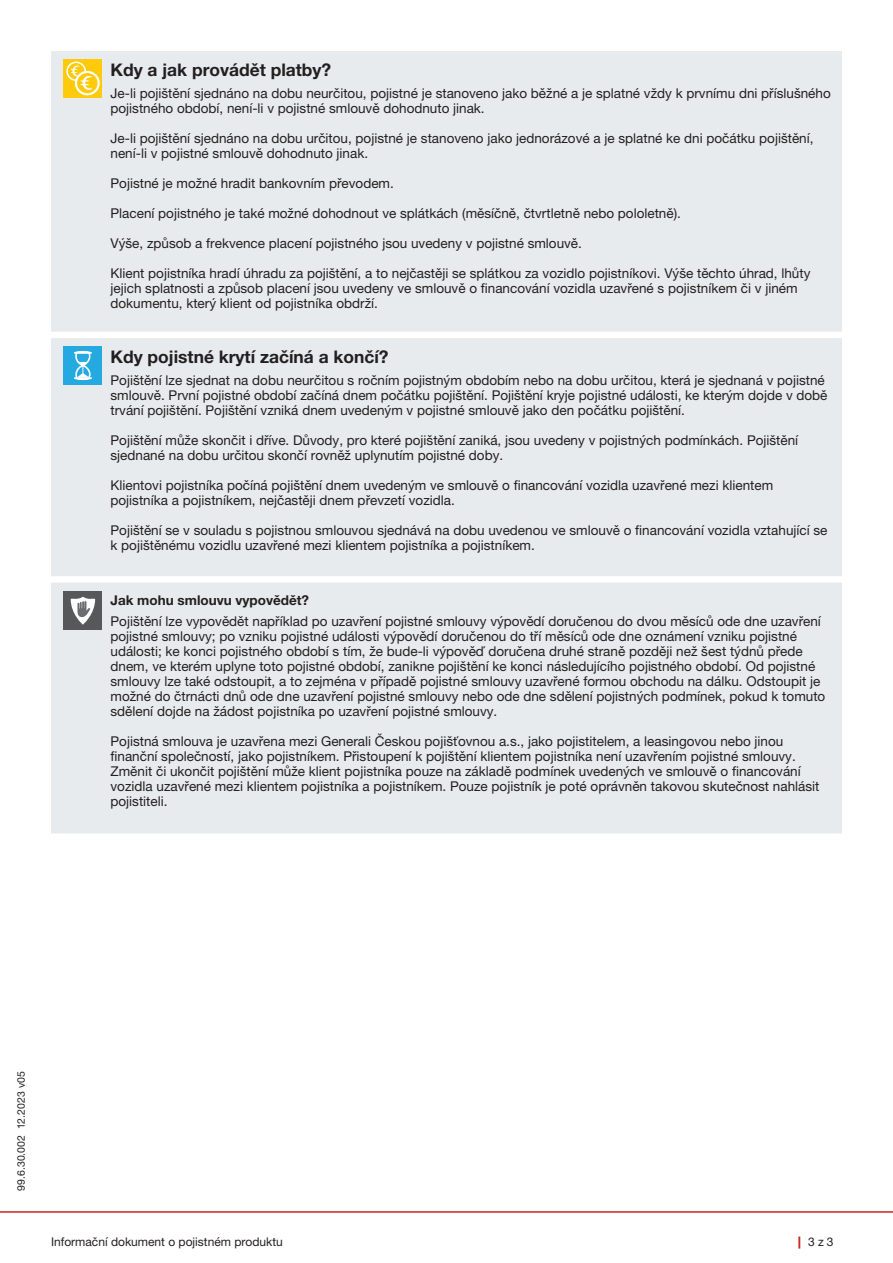
<style>
.page{position:relative;width:893px;height:1263px;background:#fff}
.page>*{position:absolute;margin:0;border:0;box-sizing:border-box;transform-origin:0 0}
.t1{font:700 17.4px "Helvetica Neue LT Pro";color:#231f20}
.t2{font:13.5px/15px "Helvetica Neue LT Pro";color:#231f20}
.t3{font:700 13.5px "Helvetica Neue LT Pro";color:#231f20}
.t4{font:12px "Helvetica Neue LT Pro";color:#231f20}
.t5{font:10.5px "Helvetica Neue LT Pro";color:#231f20}
.s1{font-weight:800;color:#c5221a}
</style>
<div class="page">
<hr style="left:0;top:1211px;width:893px;height:2px;background:#c5221a">
<div style="left:51px;top:51px;width:791px;height:782px;background:#e7ebed"></div>
<div style="left:64px;top:59px;width:38px;height:39px;background:#feca0a"></div>
<div style="left:66px;top:62px;width:20px;height:19px;border:2px solid #fff;border-radius:50%"></div>
<svg style="left:76px;top:72px;width:23px;height:22px"></svg>
<div style="left:75px;top:71px;width:25px;height:24px;border:2px solid #fff;border-radius:50%"></div>
<svg style="left:70px;top:64px;width:23px;height:27px"></svg>
<div style="left:64px;top:346px;width:38px;height:39px;background:#24aae1"></div>
<svg style="left:74px;top:351px;width:18px;height:29px"></svg>
<div style="left:64px;top:591px;width:38px;height:38px;background:#57585a"></div>
<svg style="left:71px;top:597px;width:24px;height:28px"></svg>
<p class="t1" style="left:111px;top:59px;width:222px">Kdy a jak provádět platby?</p>
<p class="t2" style="left:111px;top:85px;width:722px">Je-li pojištění sjednáno na dobu neurčitou, pojistné je stanoveno jako běžné a je splatné vždy k prvnímu dni příslušného pojistného období, není-li v pojistné smlouvě dohodnuto jinak.</p>
<p class="t2" style="left:111px;top:130px;width:704px">Je-li pojištění sjednáno na dobu určitou, pojistné je stanoveno jako jednorázové a je splatné ke dni počátku pojištění, není-li v pojistné smlouvě dohodnuto jinak.</p>
<p class="t2" style="left:111px;top:175px;width:285px">Pojistné je možné hradit bankovním převodem.</p>
<p class="t2" style="left:111px;top:205px;width:572px">Placení pojistného je také možné dohodnout ve splátkách (měsíčně, čtvrtletně nebo pololetně).</p>
<p class="t2" style="left:111px;top:235px;width:473px">Výše, způsob a frekvence placení pojistného jsou uvedeny v pojistné smlouvě.</p>
<p class="t2" style="left:111px;top:265px;width:701px">Klient pojistníka hradí úhradu za pojištění, a to nejčastěji se splátkou za vozidlo pojistníkovi. Výše těchto úhrad, lhůty jejich splatnosti a způsob placení jsou uvedeny ve smlouvě o financování vozidla uzavřené s pojistníkem či v jiném dokumentu, který klient od pojistníka obdrží.</p>
<p class="t1" style="left:111px;top:346px;width:280px">Kdy pojistné krytí začíná a končí?</p>
<p class="t2" style="left:111px;top:372px;width:718px">Pojištění lze sjednat na dobu neurčitou s ročním pojistným obdobím nebo na dobu určitou, která je sjednaná v pojistné smlouvě. První pojistné období začíná dnem počátku pojištění. Pojištění kryje pojistné události, ke kterým dojde v době trvání pojištění. Pojištění vzniká dnem uvedeným v pojistné smlouvě jako den počátku pojištění.</p>
<p class="t2" style="left:111px;top:432px;width:689px">Pojištění může skončit i dříve. Důvody, pro které pojištění zaniká, jsou uvedeny v pojistných podmínkách. Pojištění sjednané na dobu určitou skončí rovněž uplynutím pojistné doby.</p>
<p class="t2" style="left:111px;top:477px;width:664px">Klientovi pojistníka počíná pojištění dnem uvedeným ve smlouvě o financování vozidla uzavřené mezi klientem pojistníka a pojistníkem, nejčastěji dnem převzetí vozidla.</p>
<p class="t2" style="left:111px;top:522px;width:718px">Pojištění se v souladu s pojistnou smlouvou sjednává na dobu uvedenou ve smlouvě o financování vozidla vztahující se k pojištěnému vozidlu uzavřené mezi klientem pojistníka a pojistníkem.</p>
<p class="t3" style="left:111px;top:592px;width:200px">Jak mohu smlouvu vypovědět?</p>
<p class="t2" style="left:111px;top:614px;width:716px">Pojištění lze vypovědět například po uzavření pojistné smlouvy výpovědí doručenou do dvou měsíců ode dne uzavření pojistné smlouvy; po vzniku pojistné události výpovědí doručenou do tří měsíců ode dne oznámení vzniku pojistné události; ke konci pojistného období s tím, že bude-li výpověď doručena druhé straně později než šest týdnů přede dnem, ve kterém uplyne toto pojistné období, zanikne pojištění ke konci následujícího pojistného období. Od pojistné smlouvy lze také odstoupit, a to zejména v případě pojistné smlouvy uzavřené formou obchodu na dálku. Odstoupit je možné do čtrnácti dnů ode dne uzavření pojistné smlouvy nebo ode dne sdělení pojistných podmínek, pokud k tomuto sdělení dojde na žádost pojistníka po uzavření pojistné smlouvy.</p>
<p class="t2" style="left:111px;top:734px;width:710px">Pojistná smlouva je uzavřena mezi Generali Českou pojišťovnou a.s., jako pojistitelem, a leasingovou nebo jinou finanční společností, jako pojistníkem. Přistoupení k pojištění klientem pojistníka není uzavřením pojistné smlouvy.<br>Změnit či ukončit pojištění může klient pojistníka pouze na základě podmínek uvedených ve smlouvě o financování vozidla uzavřené mezi klientem pojistníka a pojistníkem. Pouze pojistník je poté oprávněn takovou skutečnost nahlásit pojistiteli.</p>
<p class="t5" style="left:15px;top:1191px;width:121px;rotate:-90deg">99.6.30.002 12.2023 v05</p>
<p class="t4" style="left:51px;top:1234px;width:233px">Informační dokument o pojistném produktu</p>
<p class="t4" style="left:798px;top:1234px;width:37px"><span class="s1">|</span> 3 z 3</p>
</div>
